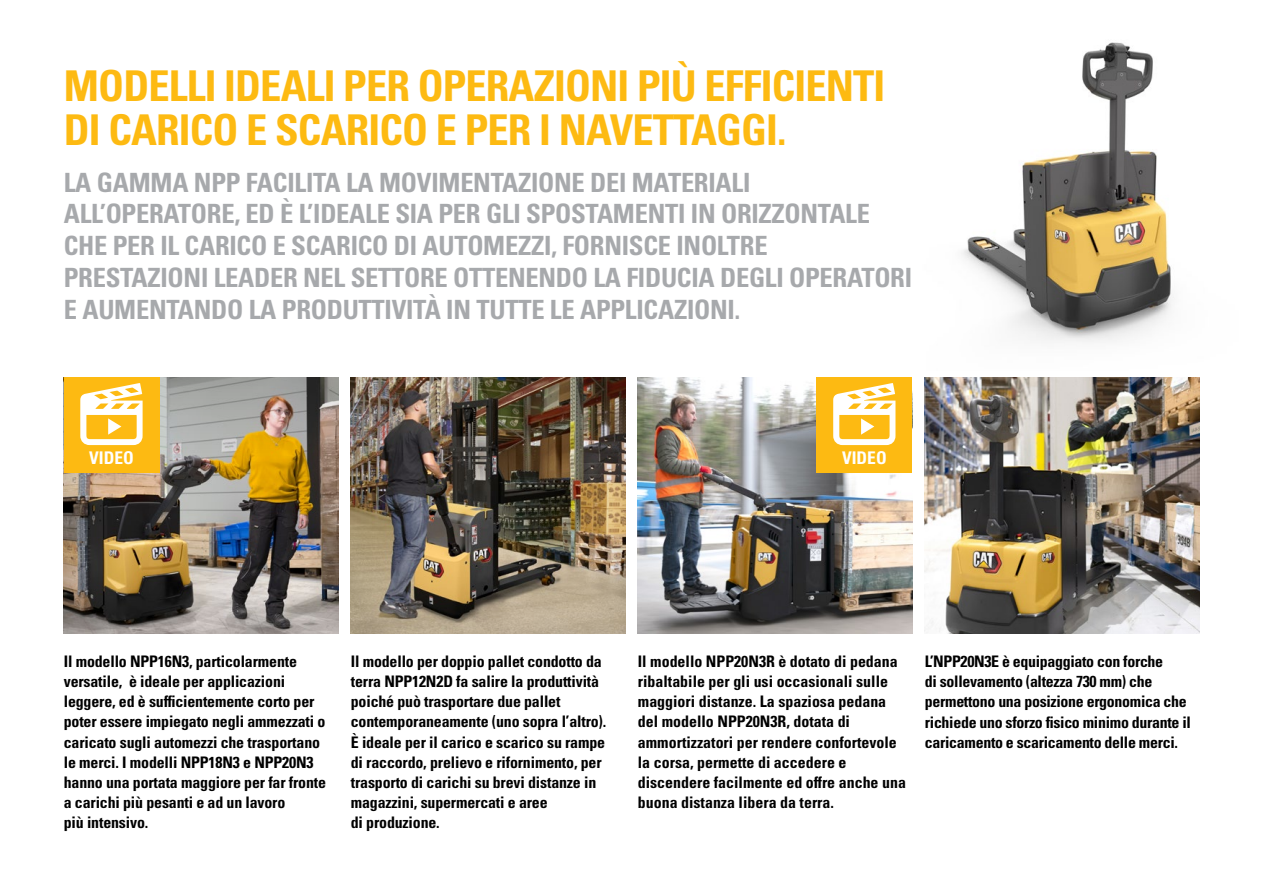
<style>
.page{position:relative;width:1263px;height:893px;background:#fff}
.page>*{position:absolute;margin:0;border:0;box-sizing:border-box;transform-origin:0 0}
.t1{font:42.45px/43.5px "Univers LTCYR 67 Bold Cond";letter-spacing:-.02em;color:#fdba12}
.t2{font:26.55px/31.8px "Univers LTCYR 67 Bold Cond";letter-spacing:-.01em;color:#a7a9ac}
.t3{font:17.4px "Univers LTCYR 67 Bold Cond";color:#fff}
.t4{font:15.9px/20.1px "Univers LTCYR 67 Bold Cond";letter-spacing:-.01em;color:#000}
</style>
<div class="page">
<div style="left:64px;top:376px;width:276px;height:260px;background:#000;opacity:.14"></div>
<div style="left:351px;top:376px;width:276px;height:260px;background:#000;opacity:.25"></div>
<img style="left:638px;top:377px;width:274px;height:257px">
<img style="left:925px;top:377px;width:274px;height:257px">
<img style="left:961px;top:42px;width:213px;height:300px">
<div style="left:64px;top:377px;width:95px;height:96px;background:#fdba12"></div>
<svg style="left:80px;top:383px;width:63px;height:62px"></svg>
<div style="left:817px;top:377px;width:95px;height:96px;background:#fdba12"></div>
<svg style="left:833px;top:383px;width:62px;height:62px"></svg>
<h1 class="t1" style="left:64px;top:64px;width:823px">MODELLI IDEALI PER OPERAZIONI PIÙ EFFICIENTI<br>DI CARICO E SCARICO E PER I NAVETTAGGI.</h1>
<p class="t2" style="left:64px;top:166px;width:850px">LA GAMMA NPP FACILITA LA MOVIMENTAZIONE DEI MATERIALI ALL’OPERATORE, ED È L’IDEALE SIA PER GLI SPOSTAMENTI IN ORIZZONTALE CHE PER IL CARICO E SCARICO DI AUTOMEZZI, FORNISCE INOLTRE PRESTAZIONI LEADER NEL SETTORE OTTENENDO LA FIDUCIA DEGLI OPERATORI E AUMENTANDO LA PRODUTTIVITÀ IN TUTTE LE APPLICAZIONI.</p>
<p class="t3" style="left:89px;top:447px;width:46px">VIDEO</p>
<p class="t3" style="left:842px;top:447px;width:46px">VIDEO</p>
<p class="t4" style="left:64px;top:651px;width:264px">Il modello NPP16N3, particolarmente versatile, è ideale per applicazioni leggere, ed è sufficientemente corto per poter essere impiegato negli ammezzati o caricato sugli automezzi che trasportano le merci. I modelli NPP18N3 e NPP20N3 hanno una portata maggiore per far fronte a carichi più pesanti e ad un lavoro<br>più intensivo.</p>
<p class="t4" style="left:638px;top:651px;width:270px">Il modello NPP20N3R è dotato di pedana ribaltabile per gli usi occasionali sulle maggiori distanze. La spaziosa pedana del modello NPP20N3R, dotata di ammortizzatori per rendere confortevole la corsa, permette di accedere e discendere facilmente ed offre anche una buona distanza libera da terra.</p>
<p class="t4" style="left:925px;top:651px;width:267px">L’NPP20N3E è equipaggiato con forche<br>di sollevamento (altezza 730 mm) che permettono una posizione ergonomica che richiede uno sforzo fisico minimo durante il caricamento e scaricamento delle merci.</p>
<p class="t4" style="left:351px;top:651px;width:257px">Il modello per doppio pallet condotto da terra NPP12N2D fa salire la produttività poiché può trasportare due pallet contemporaneamente (uno sopra l’altro).<br>È ideale per il carico e scarico su rampe di raccordo, prelievo e rifornimento, per trasporto di carichi su brevi distanze in magazzini, supermercati e aree<br>di produzione.</p>
</div>
